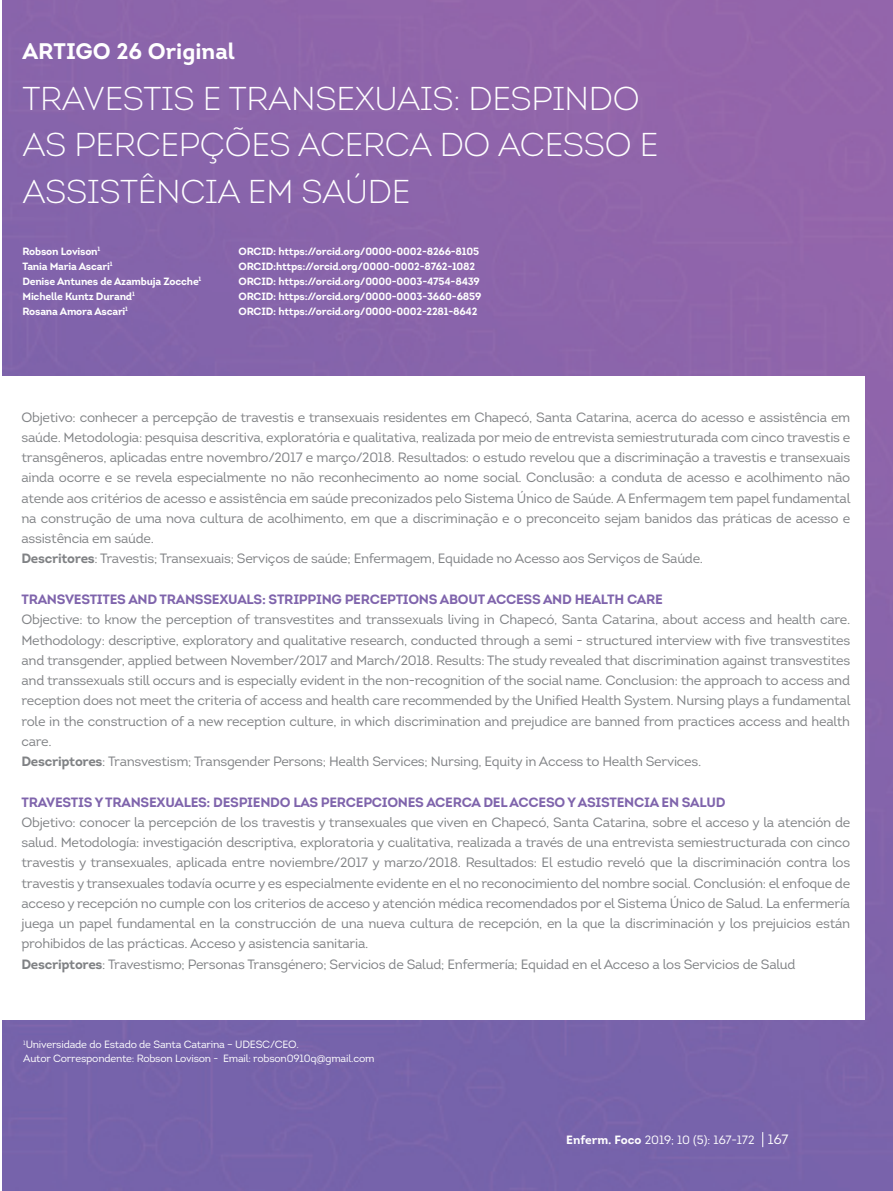
<style>
.page{position:relative;width:893px;height:1191px;background:#fff}
.page>*{position:absolute;margin:0;border:0;box-sizing:border-box;transform-origin:0 0}
.t1{font:33px/46.5px "Intro Light Caps";letter-spacing:-.01em;color:#fff}
.t2{font:700 22.5px "Intro";color:#fff}
.t3{font:13.5px/20.2px "Intro";letter-spacing:-.02em;color:#808285;text-align:justify}
.t4{font:700 13.5px "Intro";letter-spacing:-.02em;color:#7f64ac}
.t5{font:13.5px "Intro";color:#fff}
.t6{font:12px "Intro";color:#fff}
.t7{font:700 10.5px "Intro";letter-spacing:-.02em;color:#fff}
.t8{font:10.5px "Intro";letter-spacing:-.02em;color:#fff}
.s1{font-weight:700}
</style>
<div class="page">
<img style="left:2px;top:0;width:891px;height:1191px">
<svg style="left:762px;top:1132px;width:1px;height:15px"></svg>
<div style="left:0;top:375px;width:865px;height:644px;background:#fff"></div>
<p class="t2" style="left:22px;top:36px;width:214px">ARTIGO 26 Original</p>
<p class="t1" style="left:22px;top:75px;width:638px">TRAVESTIS E TRANSEXUAIS: DESPINDO<br>AS PERCEPÇÕES ACERCA DO ACESSO E<br>ASSISTÊNCIA EM SAÚDE</p>
<p class="t7" style="left:22px;top:244px;width:79px">Robson Lovison<sup>1</sup></p>
<p class="t7" style="left:238px;top:244px;width:242px">ORCID: https://orcid.org/0000-0002-8266-8105</p>
<p class="t7" style="left:22px;top:259px;width:92px">Tania Maria Ascari<sup>1</sup></p>
<p class="t7" style="left:238px;top:259px;width:238px">ORCID:https://orcid.org/0000-0002-8762-1082</p>
<p class="t7" style="left:22px;top:274px;width:180px">Denise Antunes de Azambuja Zocche<sup>1</sup></p>
<p class="t7" style="left:238px;top:274px;width:243px">ORCID: https://orcid.org/0000-0003-4754-8439</p>
<p class="t7" style="left:22px;top:289px;width:114px">Michelle Kuntz Durand<sup>1</sup></p>
<p class="t7" style="left:238px;top:289px;width:244px">ORCID: https://orcid.org/0000-0003-3660-6859</p>
<p class="t7" style="left:22px;top:304px;width:107px">Rosana Amora Ascari<sup>1</sup></p>
<p class="t7" style="left:238px;top:304px;width:240px">ORCID: https://orcid.org/0000-0002-2281-8642</p>
<p class="t3" style="left:21px;top:407px;width:830px">Objetivo: conhecer a percepção de travestis e transexuais residentes em Chapecó, Santa Catarina, acerca do acesso e assistência em saúde. Metodologia: pesquisa descritiva, exploratória e qualitativa, realizada por meio de entrevista semiestruturada com cinco travestis e transgêneros, aplicadas entre novembro/2017 e março/2018. Resultados: o estudo revelou que a discriminação a travestis e transexuais ainda ocorre e se revela especialmente no não reconhecimento ao nome social. Conclusão: a conduta de acesso e acolhimento não atende aos critérios de acesso e assistência em saúde preconizados pelo Sistema Único de Saúde. A Enfermagem tem papel fundamental na construção de uma nova cultura de acolhimento, em que a discriminação e o preconceito sejam banidos das práticas de acesso e assistência em saúde.</p>
<p class="t3" style="left:21px;top:549px;width:683px"><span class="s1">Descritores</span>: Travestis; Transexuais; Serviços de saúde; Enfermagem, Equidade no Acesso aos Serviços de Saúde.</p>
<p class="t4" style="left:21px;top:590px;width:643px">TRANSVESTITES AND TRANSSEXUALS: STRIPPING PERCEPTIONS ABOUT ACCESS AND HEALTH CARE</p>
<p class="t3" style="left:21px;top:609px;width:830px">Objective: to know the perception of transvestites and transsexuals living in Chapecó, Santa Catarina, about access and health care.<br>Methodology: descriptive, exploratory and qualitative research, conducted through a semi - structured interview with five transvestites and transgender, applied between November/2017 and March/2018. Results: The study revealed that discrimination against transvestites and transsexuals still occurs and is especially evident in the non-recognition of the social name. Conclusion: the approach to access and reception does not meet the criteria of access and health care recommended by the Unified Health System. Nursing plays a fundamental role in the construction of a new reception culture, in which discrimination and prejudice are banned from practices access and health care.</p>
<p class="t3" style="left:21px;top:751px;width:681px"><span class="s1">Descriptores</span>: Transvestism; Transgender Persons; Health Services; Nursing, Equity in Access to Health Services.</p>
<p class="t4" style="left:21px;top:793px;width:705px">TRAVESTIS Y TRANSEXUALES: DESPIENDO LAS PERCEPCIONES ACERCA DEL ACCESO Y ASISTENCIA EN SALUD</p>
<p class="t3" style="left:21px;top:812px;width:830px">Objetivo: conocer la percepción de los travestis y transexuales que viven en Chapecó, Santa Catarina, sobre el acceso y la atención de salud. Metodología: investigación descriptiva, exploratoria y cualitativa, realizada a través de una entrevista semiestructurada con cinco travestis y transexuales, aplicada entre noviembre/2017 y marzo/2018. Resultados: El estudio reveló que la discriminación contra los travestis y transexuales todavía ocurre y es especialmente evidente en el no reconocimiento del nombre social. Conclusión: el enfoque de acceso y recepción no cumple con los criterios de acceso y atención médica recomendados por el Sistema Único de Salud. La enfermería juega un papel fundamental en la construcción de una nueva cultura de recepción, en la que la discriminación y los prejuicios están prohibidos de las prácticas. Acceso y asistencia sanitaria.</p>
<p class="t3" style="left:21px;top:954px;width:776px"><span class="s1">Descriptores</span>: Travestismo; Personas Transgénero; Servicios de Salud; Enfermería; Equidad en el Acceso a los Servicios de Salud</p>
<p class="t8" style="left:23px;top:1038px;width:277px"><sup>1</sup>Universidade do Estado de Santa Catarina – UDESC/CEO.</p>
<p class="t8" style="left:23px;top:1052px;width:353px">Autor Correspondente: Robson Lovison - Email: robson0910q@gmail.com</p>
<p class="t6" style="left:566px;top:1132px;width:190px"><span class="s1">Enferm. Foco</span> 2019; 10 (5): 167-172</p>
<p class="t5" style="left:768px;top:1131px;width:22px">167</p>
</div>
